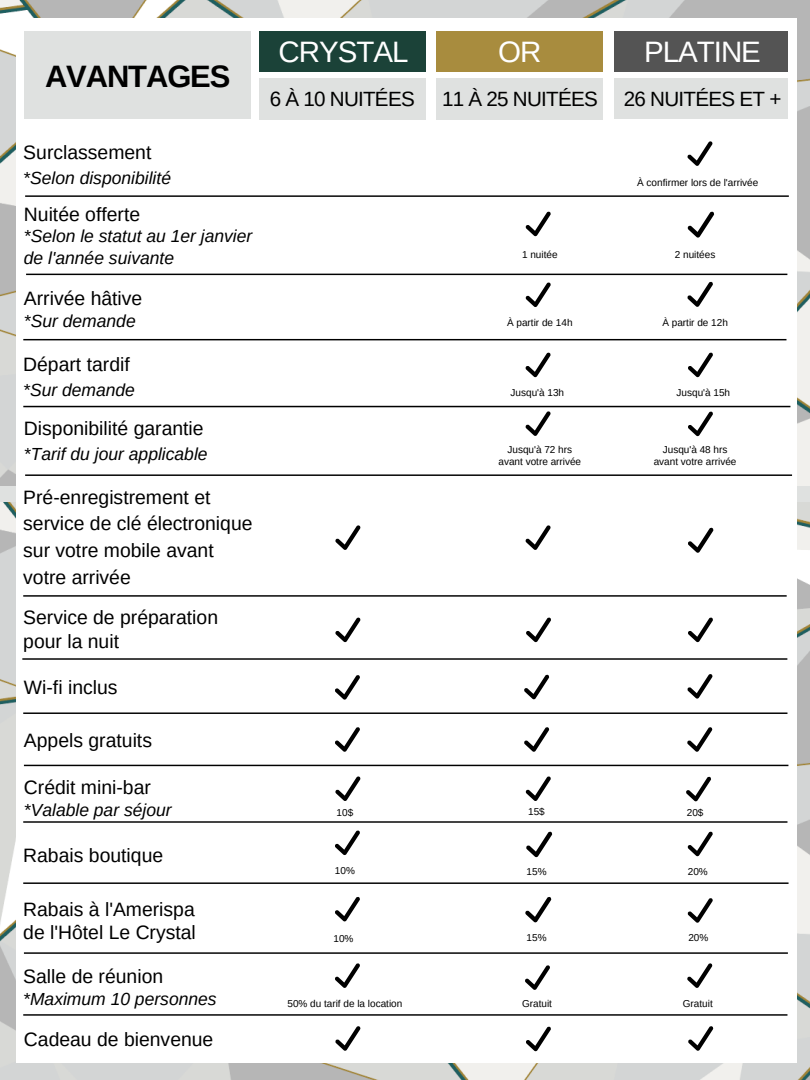
<style>
.page{position:relative;width:810px;height:1080px;background:#fff}
.page>*{position:absolute;margin:0;border:0;box-sizing:border-box;transform-origin:0 0}
.t1{font:700 30.94px "Arimo";letter-spacing:-.035em;color:#000}
.t2{font:29.56px "Arimo";letter-spacing:-.035em;color:#fff}
.t3{font:20.62px "Arimo";letter-spacing:-.035em;color:#000}
.t4{font:19.38px/26.7px "Arimo";color:#000}
.t5{font:italic 17.5px/21.4px "Arimo";color:#000}
.t6{font:10px/12px "Arimo";color:#000;text-align:center}
</style>
<div class="page">
<img style="left:0;top:502px;width:810px;height:578px">
<img style="left:0;top:0;width:810px;height:486px">
<div style="left:16px;top:18px;width:780px;height:1044px;background:#fff"></div>
<svg style="left:26px;top:274px;width:761px;height:1px"></svg>
<svg style="left:23px;top:712px;width:764px;height:2px;background:#434343"></svg>
<svg style="left:23px;top:339px;width:763px;height:1px"></svg>
<svg style="left:25px;top:474px;width:767px;height:2px;background:#434343"></svg>
<svg style="left:23px;top:595px;width:764px;height:2px;background:#434343"></svg>
<svg style="left:24px;top:765px;width:764px;height:1px"></svg>
<hr style="left:22px;top:658px;width:765px;height:2px;background:#454545">
<div style="left:25px;top:32px;width:226px;height:87px;background:#dfe1e0"></div>
<div style="left:259px;top:32px;width:167px;height:40px;background:#1b4238"></div>
<div style="left:437px;top:32px;width:166px;height:40px;background:#a88c3e"></div>
<div style="left:615px;top:32px;width:173px;height:40px;background:#545454"></div>
<div style="left:259px;top:78px;width:167px;height:41px;background:#dfe1e0"></div>
<div style="left:437px;top:78px;width:166px;height:41px;background:#dfe1e0"></div>
<div style="left:615px;top:79px;width:173px;height:40px;background:#dfe1e0"></div>
<hr style="left:23px;top:821px;width:764px;height:2px;background:#444">
<svg style="left:23px;top:882px;width:766px;height:2px;background:#434343"></svg>
<svg style="left:24px;top:952px;width:764px;height:2px;background:#434343"></svg>
<svg style="left:23px;top:1014px;width:764px;height:2px;background:#434343"></svg>
<svg style="left:25px;top:195px;width:764px;height:2px;background:#434343"></svg>
<svg style="left:687px;top:282px;width:26px;height:25px"></svg>
<svg style="left:526px;top:282px;width:25px;height:25px"></svg>
<svg style="left:688px;top:352px;width:25px;height:25px"></svg>
<svg style="left:525px;top:352px;width:26px;height:25px"></svg>
<svg style="left:23px;top:406px;width:767px;height:30px"></svg>
<svg style="left:335px;top:525px;width:26px;height:25px"></svg>
<svg style="left:525px;top:525px;width:26px;height:25px"></svg>
<svg style="left:688px;top:527px;width:26px;height:26px"></svg>
<svg style="left:335px;top:617px;width:26px;height:25px"></svg>
<svg style="left:526px;top:617px;width:25px;height:25px"></svg>
<svg style="left:688px;top:617px;width:25px;height:25px"></svg>
<svg style="left:335px;top:675px;width:25px;height:25px"></svg>
<svg style="left:524px;top:674px;width:25px;height:25px"></svg>
<svg style="left:687px;top:674px;width:26px;height:25px"></svg>
<svg style="left:335px;top:727px;width:25px;height:25px"></svg>
<svg style="left:524px;top:727px;width:25px;height:25px"></svg>
<svg style="left:687px;top:727px;width:25px;height:25px"></svg>
<svg style="left:335px;top:776px;width:26px;height:25px"></svg>
<svg style="left:526px;top:776px;width:25px;height:25px"></svg>
<svg style="left:686px;top:777px;width:25px;height:24px"></svg>
<svg style="left:335px;top:830px;width:25px;height:25px"></svg>
<svg style="left:526px;top:831px;width:26px;height:26px"></svg>
<svg style="left:688px;top:831px;width:25px;height:25px"></svg>
<svg style="left:335px;top:897px;width:25px;height:24px"></svg>
<svg style="left:525px;top:897px;width:26px;height:25px"></svg>
<svg style="left:688px;top:898px;width:25px;height:25px"></svg>
<svg style="left:335px;top:963px;width:25px;height:25px"></svg>
<svg style="left:525px;top:965px;width:25px;height:25px"></svg>
<svg style="left:687px;top:963px;width:25px;height:25px"></svg>
<svg style="left:335px;top:1026px;width:26px;height:25px"></svg>
<svg style="left:526px;top:1026px;width:25px;height:25px"></svg>
<svg style="left:688px;top:1026px;width:25px;height:25px"></svg>
<svg style="left:688px;top:211px;width:26px;height:27px"></svg>
<svg style="left:526px;top:211px;width:25px;height:25px"></svg>
<svg style="left:687px;top:141px;width:26px;height:25px"></svg>
<h1 class="t1" style="left:45px;top:59px;width:187px">AVANTAGES</h1>
<p class="t4" style="left:23px;top:139px;width:130px">Surclassement</p>
<p class="t5" style="left:23px;top:167px;width:149px">*Selon disponibilité</p>
<p class="t4" style="left:24px;top:200px;width:118px">Nuitée offerte</p>
<p class="t5" style="left:24px;top:226px;width:230px">*Selon le statut au 1er janvier de l'année suivante</p>
<p class="t4" style="left:24px;top:285px;width:120px">Arrivée hâtive</p>
<p class="t5" style="left:24px;top:310px;width:113px">*Sur demande</p>
<p class="t4" style="left:23px;top:351px;width:108px">Départ tardif</p>
<p class="t5" style="left:23px;top:379px;width:113px">*Sur demande</p>
<p class="t4" style="left:24px;top:415px;width:181px">Disponibilité garantie</p>
<p class="t5" style="left:24px;top:443px;width:185px">*Tarif du jour applicable</p>
<p class="t4" style="left:23px;top:484px;width:231px">Pré-enregistrement et service de clé électronique sur votre mobile avant votre arrivée</p>
<p class="t4" style="left:23px;top:606px;width:196px;line-height:23.7px">Service de préparation pour la nuit</p>
<p class="t4" style="left:24px;top:674px;width:95px">Wi-fi inclus</p>
<p class="t4" style="left:24px;top:727px;width:130px">Appels gratuits</p>
<p class="t4" style="left:24px;top:774px;width:128px">Crédit mini-bar</p>
<p class="t5" style="left:24px;top:799px;width:149px">*Valable par séjour</p>
<p class="t4" style="left:23px;top:842px;width:141px">Rabais boutique</p>
<p class="t4" style="left:23px;top:897px;width:174px;line-height:23.7px">Rabais à l'Amerispa de l'Hôtel Le Crystal</p>
<p class="t4" style="left:23px;top:963px;width:141px">Salle de réunion</p>
<p class="t5" style="left:23px;top:988px;width:195px">*Maximum 10 personnes</p>
<p class="t4" style="left:24px;top:1026px;width:191px">Cadeau de bienvenue</p>
<h2 class="t2" style="left:279px;top:35px;width:131px">CRYSTAL</h2>
<h2 class="t2" style="left:498px;top:35px;width:45px">OR</h2>
<h2 class="t2" style="left:644px;top:35px;width:118px">PLATINE</h2>
<p class="t3" style="left:270px;top:87px;width:147px">6 À 10 NUITÉES</p>
<p class="t3" style="left:442px;top:87px;width:157px">11 À 25 NUITÉES</p>
<p class="t3" style="left:624px;top:87px;width:159px">26 NUITÉES ET +</p>
<p class="t6" style="left:637px;top:176px;width:123px">À confirmer lors de l'arrivée</p>
<p class="t6" style="left:522px;top:249px;width:37px">1 nuitée</p>
<p class="t6" style="left:675px;top:249px;width:42px">2 nuitées</p>
<p class="t6" style="left:507px;top:316px;width:67px">À partir de 14h</p>
<p class="t6" style="left:662px;top:316px;width:67px">À partir de 12h</p>
<p class="t6" style="left:511px;top:387px;width:55px">Jusqu'à 13h</p>
<p class="t6" style="left:677px;top:387px;width:55px">Jusqu'à 15h</p>
<p class="t6" style="left:498px;top:444px;width:84px">Jusqu'à 72 hrs avant votre arrivée</p>
<p class="t6" style="left:654px;top:444px;width:84px">Jusqu'à 48 hrs avant votre arrivée</p>
<p class="t6" style="left:337px;top:807px;width:18px">10$</p>
<p class="t6" style="left:528px;top:806px;width:18px">15$</p>
<p class="t6" style="left:687px;top:807px;width:18px">20$</p>
<p class="t6" style="left:335px;top:865px;width:21px">10%</p>
<p class="t6" style="left:527px;top:865px;width:21px">15%</p>
<p class="t6" style="left:688px;top:865px;width:21px">20%</p>
<p class="t6" style="left:334px;top:933px;width:21px">10%</p>
<p class="t6" style="left:527px;top:932px;width:21px">15%</p>
<p class="t6" style="left:688px;top:932px;width:21px">20%</p>
<p class="t6" style="left:287px;top:997px;width:116px">50% du tarif de la location</p>
<p class="t6" style="left:522px;top:997px;width:31px">Gratuit</p>
<p class="t6" style="left:683px;top:997px;width:31px">Gratuit</p>
</div>
